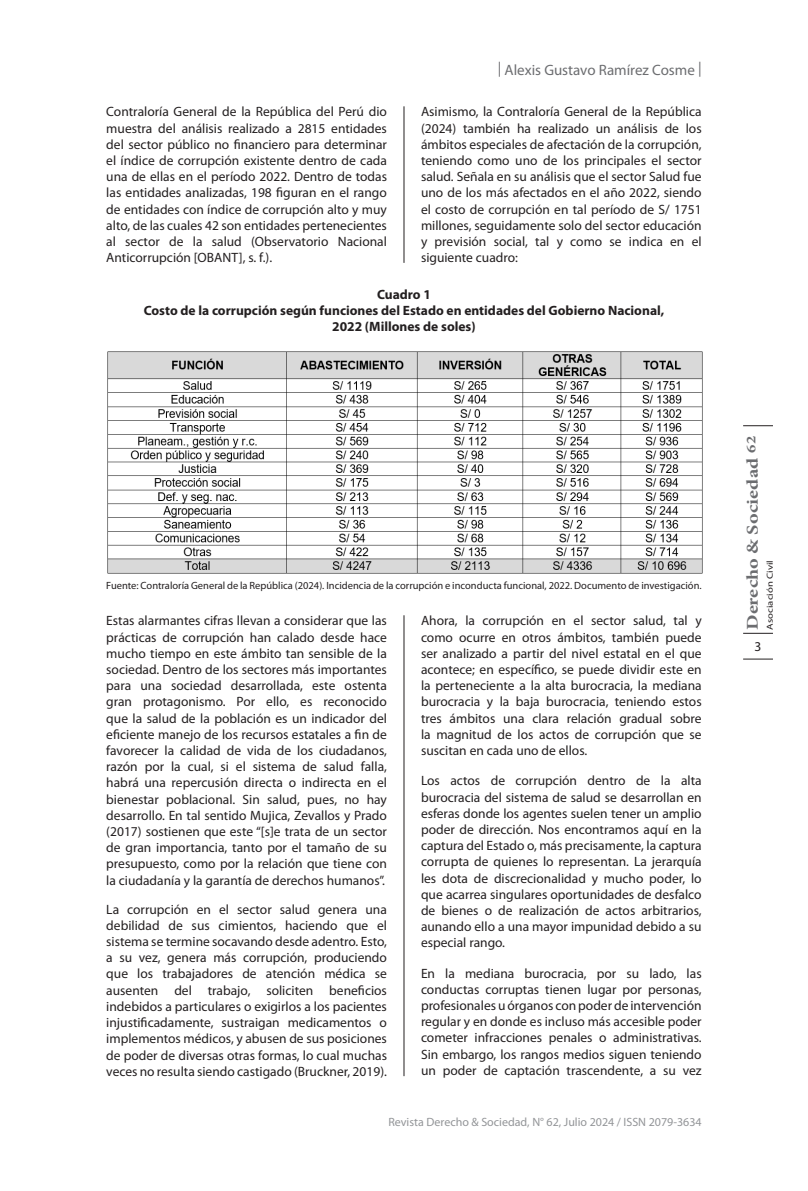
<style>
.page{position:relative;width:808px;height:1191px;background:#fff}
.page>*{position:absolute;margin:0;border:0;box-sizing:border-box;transform-origin:0 0}
.t1{font:700 16.5px "Minion Pro";letter-spacing:.005em;color:#6c6d70;scale:1.23 1}
.t2{font:15px "Myriad Pro";color:#6c6d70}
.Texto{font:13.5px/16.2px "Myriad Pro";color:#231f20;text-align:justify}
.Texto-2{font:700 13.5px/16.2px "Myriad Pro";color:#231f20;text-align:center}
.t3{font:700 13.5px "Minion Pro";color:#6c6d70;scale:1.23 1}
.t4{font:12px "Myriad Pro";color:#939598}
.Pie_de_Pagina{font:10.5px "Myriad Pro";color:#231f20}
.t5{font:8.7px "Myriad Pro";color:#231f20;scale:1.23 1}
</style>
<div class="page">
<hr style="left:743px;top:658px;width:30px;height:1px;background:#231f20">
<hr style="left:743px;top:633px;width:30px;height:1px;background:#231f20">
<hr style="left:743px;top:425px;width:30px;height:1px;background:#231f20">
<hr style="left:404px;top:106px;width:1px;height:157px;background:#231f20">
<img style="left:107px;top:351px;width:596px;height:223px">
<hr style="left:404px;top:615px;width:1px;height:461px;background:#231f20">
<p class="t2" style="left:498px;top:61px;width:205px">| Alexis Gustavo Ramírez Cosme |</p>
<p class="Texto" style="left:106px;top:104px;width:282px">Contraloría General de la República del Perú dio muestra del análisis realizado a 2815 entidades del sector público no financiero para determinar el índice de corrupción existente dentro de cada una de ellas en el período 2022. Dentro de todas las entidades analizadas, 198 figuran en el rango de entidades con índice de corrupción alto y muy alto, de las cuales 42 son entidades pertenecientes al sector de la salud (Observatorio Nacional Anticorrupción [OBANT], s. f.).</p>
<p class="Texto" style="left:421px;top:104px;width:282px">Asimismo, la Contraloría General de la República (2024) también ha realizado un análisis de los ámbitos especiales de afectación de la corrupción, teniendo como uno de los principales el sector salud. Señala en su análisis que el sector Salud fue uno de los más afectados en el año 2022, siendo el costo de corrupción en tal período de S/ 1751 millones, seguidamente solo del sector educación y previsión social, tal y como se indica en el siguiente cuadro:</p>
<p class="Texto-2" style="left:144px;top:286px;width:522px">Cuadro 1<br>Costo de la corrupción según funciones del Estado en entidades del Gobierno Nacional,<br>2022 (Millones de soles)</p>
<p class="Pie_de_Pagina" style="left:106px;top:579px;width:597px">Fuente: Contraloría General de la República (2024). Incidencia de la corrupción e inconducta funcional, 2022. Documento de investigación.</p>
<p class="Texto" style="left:106px;top:612px;width:282px">Estas alarmantes cifras llevan a considerar que las prácticas de corrupción han calado desde hace mucho tiempo en este ámbito tan sensible de la sociedad. Dentro de los sectores más importantes para una sociedad desarrollada, este ostenta gran protagonismo. Por ello, es reconocido que la salud de la población es un indicador del eficiente manejo de los recursos estatales a fin de favorecer la calidad de vida de los ciudadanos, razón por la cual, si el sistema de salud falla, habrá una repercusión directa o indirecta en el bienestar poblacional. Sin salud, pues, no hay desarrollo. En tal sentido Mujica, Zevallos y Prado (2017) sostienen que este “[s]e trata de un sector de gran importancia, tanto por el tamaño de su presupuesto, como por la relación que tiene con la ciudadanía y la garantía de derechos humanos”.</p>
<p class="Texto" style="left:106px;top:900px;width:282px">La corrupción en el sector salud genera una debilidad de sus cimientos, haciendo que el sistema se termine socavando desde adentro. Esto, a su vez, genera más corrupción, produciendo que los trabajadores de atención médica se ausenten del trabajo, soliciten beneficios indebidos a particulares o exigirlos a los pacientes injustificadamente, sustraigan medicamentos o implementos médicos, y abusen de sus posiciones de poder de diversas otras formas, lo cual muchas veces no resulta siendo castigado (Bruckner, 2019).</p>
<p class="Texto" style="left:421px;top:612px;width:282px">Ahora, la corrupción en el sector salud, tal y como ocurre en otros ámbitos, también puede ser analizado a partir del nivel estatal en el que acontece; en específico, se puede dividir este en la perteneciente a la alta burocracia, la mediana burocracia y la baja burocracia, teniendo estos tres ámbitos una clara relación gradual sobre la magnitud de los actos de corrupción que se suscitan en cada uno de ellos.</p>
<p class="Texto" style="left:421px;top:772px;width:282px">Los actos de corrupción dentro de la alta burocracia del sistema de salud se desarrollan en esferas donde los agentes suelen tener un amplio poder de dirección. Nos encontramos aquí en la captura del Estado o, más precisamente, la captura corrupta de quienes lo representan. La jerarquía les dota de discrecionalidad y mucho poder, lo que acarrea singulares oportunidades de desfalco de bienes o de realización de actos arbitrarios, aunando ello a una mayor impunidad debido a su especial rango.</p>
<p class="Texto" style="left:421px;top:964px;width:282px">En la mediana burocracia, por su lado, las conductas corruptas tienen lugar por personas, profesionales u órganos con poder de intervención regular y en donde es incluso más accesible poder cometer infracciones penales o administrativas.<br>Sin embargo, los rangos medios siguen teniendo un poder de captación trascendente, a su vez</p>
<p class="t4" style="left:388px;top:1114px;width:315px">Revista Derecho &amp; Sociedad, N° 62, Julio 2024 / ISSN 2079-3634</p>
<p class="t3" style="left:742px;top:452px;width:15px;rotate:-90deg">62</p>
<p class="t1" style="left:741px;top:630px;width:141px;rotate:-90deg">Derecho &amp; Sociedad</p>
<p class="t5" style="left:764px;top:629px;width:58px;rotate:-90deg">Asociación Civil</p>
<p class="Texto" style="left:754px;top:638px;width:8px">3</p>
</div>
